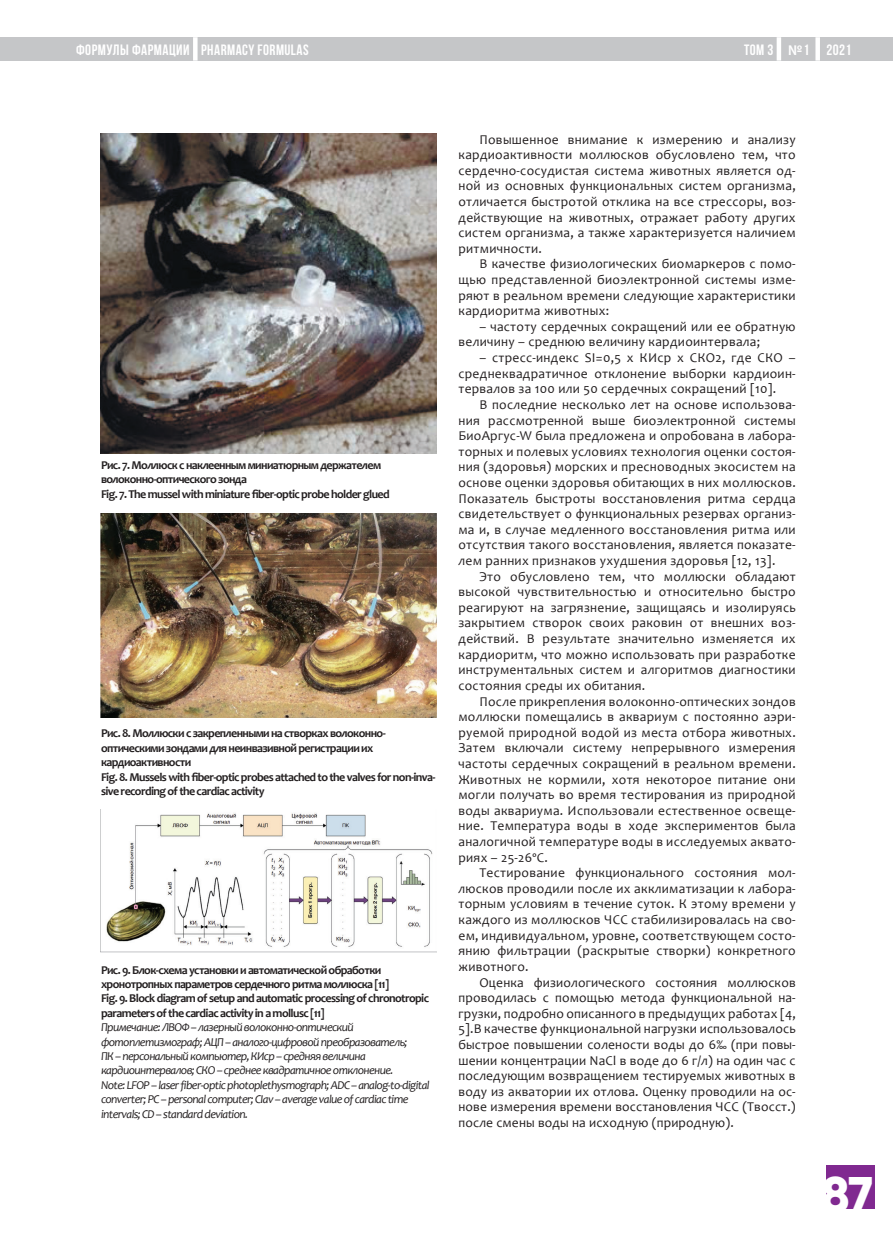
<style>
.page{position:relative;width:893px;height:1234px;background:#fff}
.page>*{position:absolute;margin:0;border:0;box-sizing:border-box;transform-origin:0 0}
.t1{font:800 49.95px "Gilroy";color:#fff}
.t2{font:700 15px "Bebas Neue";letter-spacing:.03em;color:#fff}
.текст_порядковый_спи{font:13.5px/15.6px "Candara";letter-spacing:.02em;color:#231f20;text-align:justify}
.РИСУНКИ{font:700 12px/14.4px "Candara";letter-spacing:-.05em;color:#231f20}
.РИСУНКИ-2{font:italic 12px/14.4px "Candara";letter-spacing:-.05em;color:#231f20}
.s1{font-family:"Candara"}
</style>
<div class="page">
<div style="left:0;top:37px;width:893px;height:24px;background:#c5c6c8"></div>
<div style="left:193px;top:37px;width:5px;height:24px;background:#fff"></div>
<hr style="left:777px;top:37px;width:4px;height:24px;background:#fff">
<div style="left:815px;top:37px;width:5px;height:24px;background:#fff"></div>
<div style="left:826px;top:1164px;width:49px;height:44px;background:#802990"></div>
<img style="left:101px;top:134px;width:336px;height:319px">
<img style="left:101px;top:513px;width:336px;height:204px">
<img style="left:101px;top:813px;width:336px;height:139px">
<p class="t2" style="left:76px;top:41px;width:234px">ФОРМУЛЫ ФАРМАЦИИ PHARMACY FORMULAS</p>
<p class="t2" style="left:744px;top:41px;width:109px">ТОМ 3 <span class="s1">№</span>1 2021</p>
<p class="РИСУНКИ" style="left:101px;top:457px;width:282px">Рис. 7. Моллюск с наклеенным миниатюрным держателем волоконно-оптического зонда</p>
<p class="РИСУНКИ" style="left:101px;top:486px;width:290px">Fig. 7. The mussel with miniature fiber-optic probe holder glued</p>
<p class="РИСУНКИ" style="left:101px;top:726px;width:286px">Рис. 8. Моллюски с закрепленными на створках волоконно&shy;оптическими зондами для неинвазивной регистрации их кардиоактивности</p>
<p class="РИСУНКИ" style="left:101px;top:769px;width:336px">Fig. 8. Mussels with fiber-optic probes attached to the valves for non-inva&shy;sive recording of the cardiac activity</p>
<p class="РИСУНКИ" style="left:101px;top:962px;width:290px">Рис. 9. Блок-схема установки и автоматической обработки хронотропных параметров сердечного ритма моллюска [11]</p>
<p class="РИСУНКИ" style="left:101px;top:990px;width:329px">Fig. 9. Block diagram of setup and automatic processing of chronotropic parameters of the cardiac activity in a mollusc [11]</p>
<p class="РИСУНКИ-2" style="left:101px;top:1019px;width:308px">Примечание: ЛВОФ – лазерный волоконно-оптический фотоплетизмограф; АЦП – аналого-цифровой преобразователь; ПК – персональный компьютер, КИср – средняя величина кардиоинтервалов; СКО – среднее квадратичное отклонение.</p>
<p class="РИСУНКИ-2" style="left:101px;top:1077px;width:330px">Note: LFOP – laser fiber-optic photoplethysmograph; ADC – analog-to-digital converter; PC – personal computer; CIav – average value of cardiac time intervals; CD – standard deviation.</p>
<p class="текст_порядковый_спи" style="left:458px;top:131px;width:339px;text-indent:21px">Повышенное внимание к измерению и анализу кардиоактивности моллюсков обусловлено тем, что сердечно-сосудистая система животных является од&shy;ной из основных функциональных систем организма, отличается быстротой отклика на все стрессоры, воз&shy;действующие на животных, отражает работу других систем организма, а также характеризуется наличием ритмичности.</p>
<p class="текст_порядковый_спи" style="left:458px;top:256px;width:339px;text-indent:21px">В качестве физиологических биомаркеров с помо&shy;щью представленной биоэлектронной системы изме&shy;ряют в реальном времени следующие характеристики кардиоритма животных:</p>
<p class="текст_порядковый_спи" style="left:458px;top:318px;width:339px;text-indent:21px">– частоту сердечных сокращений или ее обратную величину – среднюю величину кардиоинтервала;</p>
<p class="текст_порядковый_спи" style="left:458px;top:349px;width:339px;text-indent:21px">– стресс-индекс SI=0,5 х КИср х СКО2, где СКО – среднеквадратичное отклонение выборки кардиоин&shy;тервалов за 100 или 50 сердечных сокращений [10].</p>
<p class="текст_порядковый_спи" style="left:458px;top:396px;width:339px;text-indent:21px">В последние несколько лет на основе использова&shy;ния рассмотренной выше биоэлектронной системы БиоАргус-W была предложена и опробована в лабора&shy;торных и полевых условиях технология оценки состоя&shy;ния (здоровья) морских и пресноводных экосистем на основе оценки здоровья обитающих в них моллюсков.<br>Показатель быстроты восстановления ритма сердца свидетельствует о функциональных резервах организ&shy;ма и, в случае медленного восстановления ритма или отсутствия такого восстановления, является показате&shy;лем ранних признаков ухудшения здоровья [12, 13].</p>
<p class="текст_порядковый_спи" style="left:458px;top:568px;width:339px;text-indent:21px">Это обусловлено тем, что моллюски обладают высокой чувствительностью и относительно быстро реагируют на загрязнение, защищаясь и изолируясь закрытием створок своих раковин от внешних воз&shy;действий. В результате значительно изменяется их кардиоритм, что можно использовать при разработке инструментальных систем и алгоритмов диагностики состояния среды их обитания.</p>
<p class="текст_порядковый_спи" style="left:458px;top:693px;width:339px;text-indent:21px">После прикрепления волоконно-оптических зондов моллюски помещались в аквариум с постоянно аэри&shy;руемой природной водой из места отбора животных.<br>Затем включали систему непрерывного измерения частоты сердечных сокращений в реальном времени.<br>Животных не кормили, хотя некоторое питание они могли получать во время тестирования из природной воды аквариума. Использовали естественное освеще&shy;ние. Температура воды в ходе экспериментов была аналогичной температуре воды в исследуемых аквато&shy;риях – 25-26ºС.</p>
<p class="текст_порядковый_спи" style="left:458px;top:864px;width:339px;text-indent:21px">Тестирование функционального состояния мол&shy;люсков проводили после их акклиматизации к лабора&shy;торным условиям в течение суток. К этому времени у каждого из моллюсков ЧСС стабилизировалась на сво&shy;ем, индивидуальном, уровне, соответствующем состо&shy;янию фильтрации (раскрытые створки) конкретного животного.</p>
<p class="текст_порядковый_спи" style="left:458px;top:973px;width:339px;text-indent:21px">Оценка физиологического состояния моллюсков проводилась с помощью метода функциональной на&shy;грузки, подробно описанного в предыдущих работах [4, 5].В качестве функциональной нагрузки использовалось быстрое повышении солености воды до 6‰ (при повы&shy;шении концентрации NaCl в воде до 6 г/л) на один час с последующим возвращением тестируемых животных в воду из акватории их отлова. Оценку проводили на ос&shy;нове измерения времени восстановления ЧСС (Твосст.) после смены воды на исходную (природную).</p>
<h1 class="t1" style="left:821px;top:1162px;width:53px">87</h1>
</div>
